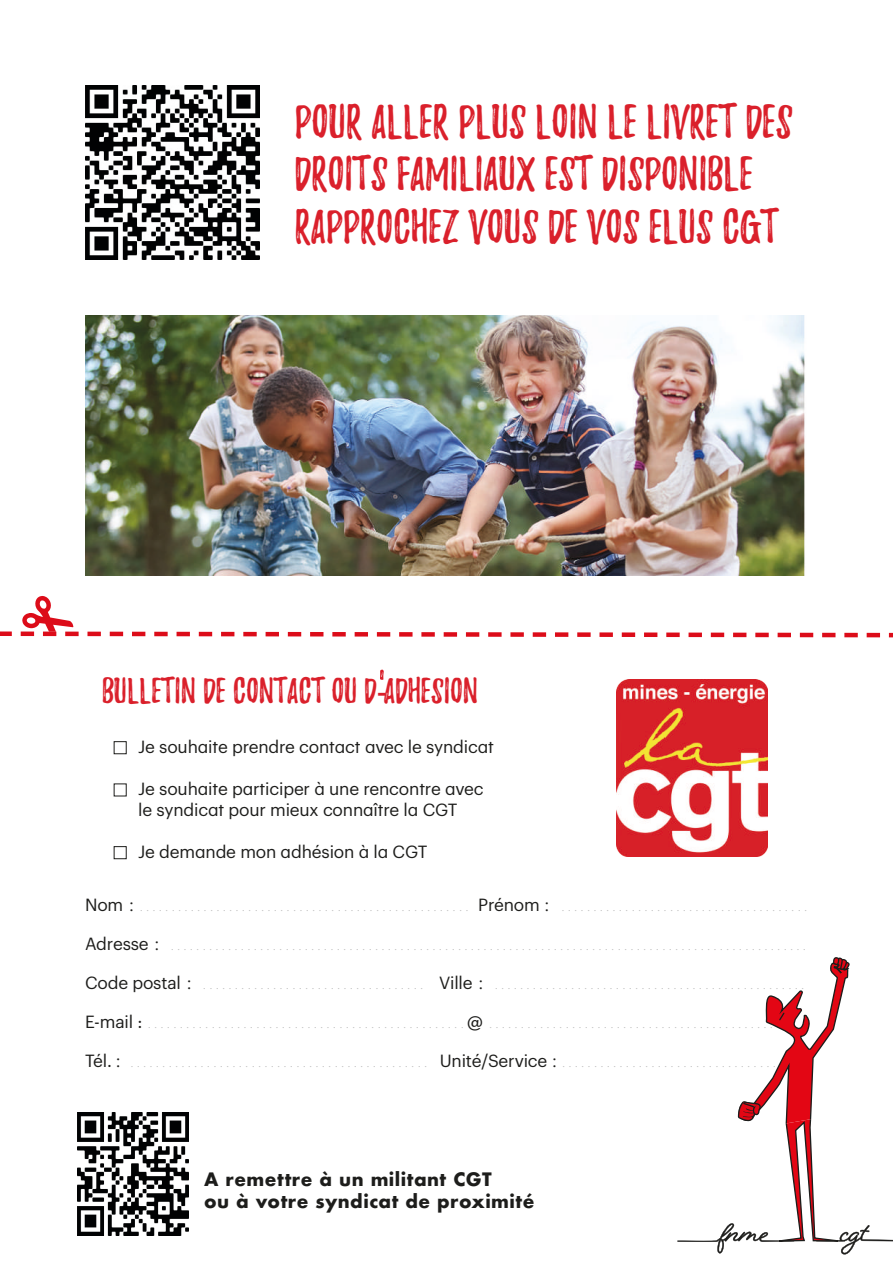
<style>
.page{position:relative;width:893px;height:1263px;background:#fff}
.page>*{position:absolute;margin:0;border:0;box-sizing:border-box;transform-origin:0 0}
.t1{font:42px/52.5px "Playlist Caps";color:#da202b}
.t2{font:31.5px "Playlist Caps";color:#da202b}
.t3{font:700 18px/22.5px "Futura";letter-spacing:.025em;color:#1d1d1b}
.t4{font:17.25px/21px "Graphik";letter-spacing:-.01em;color:#1d1d1b}
.t5{font:10.5px "Futura";color:#bdbdbc}
.s1{font-family:"Graphik";font-size:17.25px;color:#1d1d1b}
.s2{font-size:18px;color:#1d1d1b}
</style>
<div class="page">
<img style="left:85px;top:85px;width:174px;height:174px">
<svg style="left:0;top:596px;width:893px;height:42px"></svg>
<img style="left:78px;top:1112px;width:111px;height:124px">
<img style="left:85px;top:315px;width:720px;height:261px">
<div style="left:114px;top:741px;width:13px;height:13px;border:1px solid #1d1d1b"></div>
<div style="left:114px;top:846px;width:13px;height:13px;border:1px solid #1d1d1b"></div>
<svg style="left:380px;top:669px;width:4px;height:11px"></svg>
<svg style="left:677px;top:957px;width:216px;height:297px"></svg>
<img style="left:617px;top:680px;width:150px;height:177px">
<h1 class="t1" style="left:294px;top:96px;width:500px">POUR ALLER PLUS LOIN LE LIVRET DES<br>DROITS FAMILIAUX EST DISPONIBLE<br>RAPPROCHEZ VOUS DE VOS ELUS CGT</h1>
<h2 class="t2" style="left:102px;top:676px;width:378px">BULLETIN DE CONTACT OU D ADHESION</h2>
<h3 class="t4" style="left:138px;top:735px;width:357px">Je souhaite prendre contact avec le syndicat</h3>
<h3 class="t4" style="left:138px;top:777px;width:347px">Je souhaite participer à une rencontre avec le syndicat pour mieux connaître la CGT</h3>
<h3 class="t4" style="left:138px;top:840px;width:291px">Je demande mon adhésion à la CGT</h3>
<p class="t5" style="left:85px;top:900px;width:724px"><span class="s1">Nom</span> <span class="s2">:</span> .................................................... <span class="s1">Prénom</span> <span class="s2">:</span> .......................................</p>
<p class="t5" style="left:85px;top:939px;width:722px"><span class="s1">Adresse</span> <span class="s2">:</span> ....................................................................................................</p>
<p class="t5" style="left:85px;top:978px;width:721px"><span class="s1">Code postal</span> <span class="s2">:</span> ................................... <span class="s1">Ville</span> <span class="s2">:</span> .................................................</p>
<p class="t5" style="left:85px;top:1017px;width:722px"><span class="s1">E-mail :</span> ..................................................<span class="s1">@</span> ..................................................</p>
<p class="t5" style="left:85px;top:1056px;width:724px"><span class="s1">Tél.</span> <span class="s2">:</span> ............................................... <span class="s1">Unité/Service</span> <span class="s2">:</span> .......................................</p>
<h3 class="t3" style="left:204px;top:1168px;width:332px">A remettre à un militant CGT<br>ou à votre syndicat de proximité</h3>
</div>
